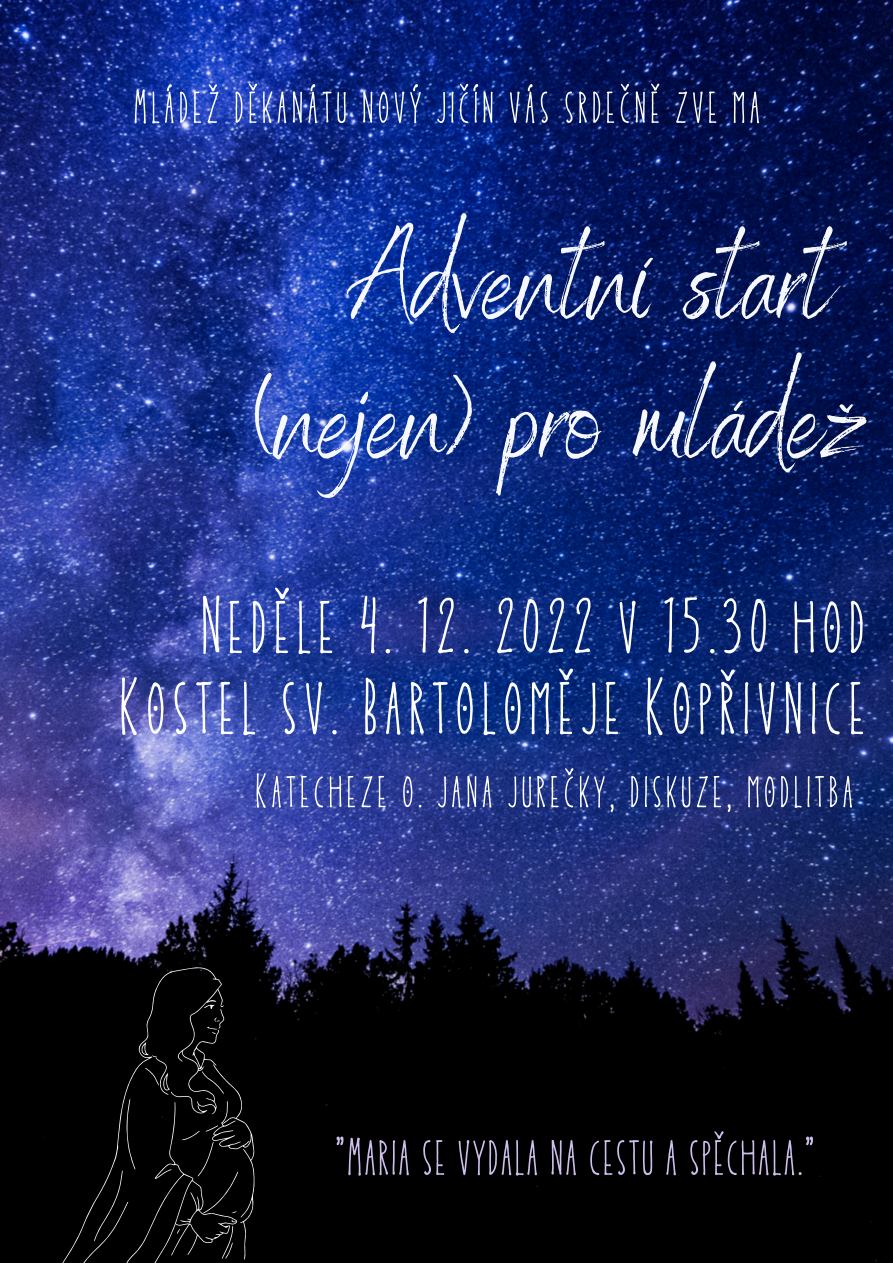
<style>
.page{position:relative;width:893px;height:1263px;background:#fff}
.page>*{position:absolute;margin:0;border:0;box-sizing:border-box;transform-origin:0 0}
.t1{font:120.3px/139.3px "Benedict";color:#f6f8fe;text-align:center}
.t2{font:87.68px/81px "Petapon Yandi Designs";letter-spacing:.045em;color:#fff;text-align:right}
.t3{font:58.35px "Petapon Yandi Designs";color:#cdbeeb}
.t4{font:52.5px "Petapon Yandi Designs";letter-spacing:.045em;color:#fff}
</style>
<div class="page">
<img style="left:0;top:0;width:893px;height:1263px">
<svg style="left:62px;top:967px;width:193px;height:296px;background:#090909"></svg>
<p class="t4" style="left:132px;top:84px;width:630px">Mládež děkanátu nový jičín vás srdečně zve ma</p>
<h1 class="t1" style="left:254px;top:205px;width:613px">Adventní start (nejen) pro mládež</h1>
<h2 class="t2" style="left:118px;top:585px;width:750px">Neděle 4. 12. 2022 v 15.30 hod<br>Kostel sv. Bartoloměje Kopřivnice</h2>
<p class="t4" style="left:254px;top:768px;width:601px">Katecheze o. jana jurečky, diskuze, modlitba</p>
<p class="t3" style="left:334px;top:1132px;width:482px">"Maria se vydala na cestu a spěchala."</p>
</div>
